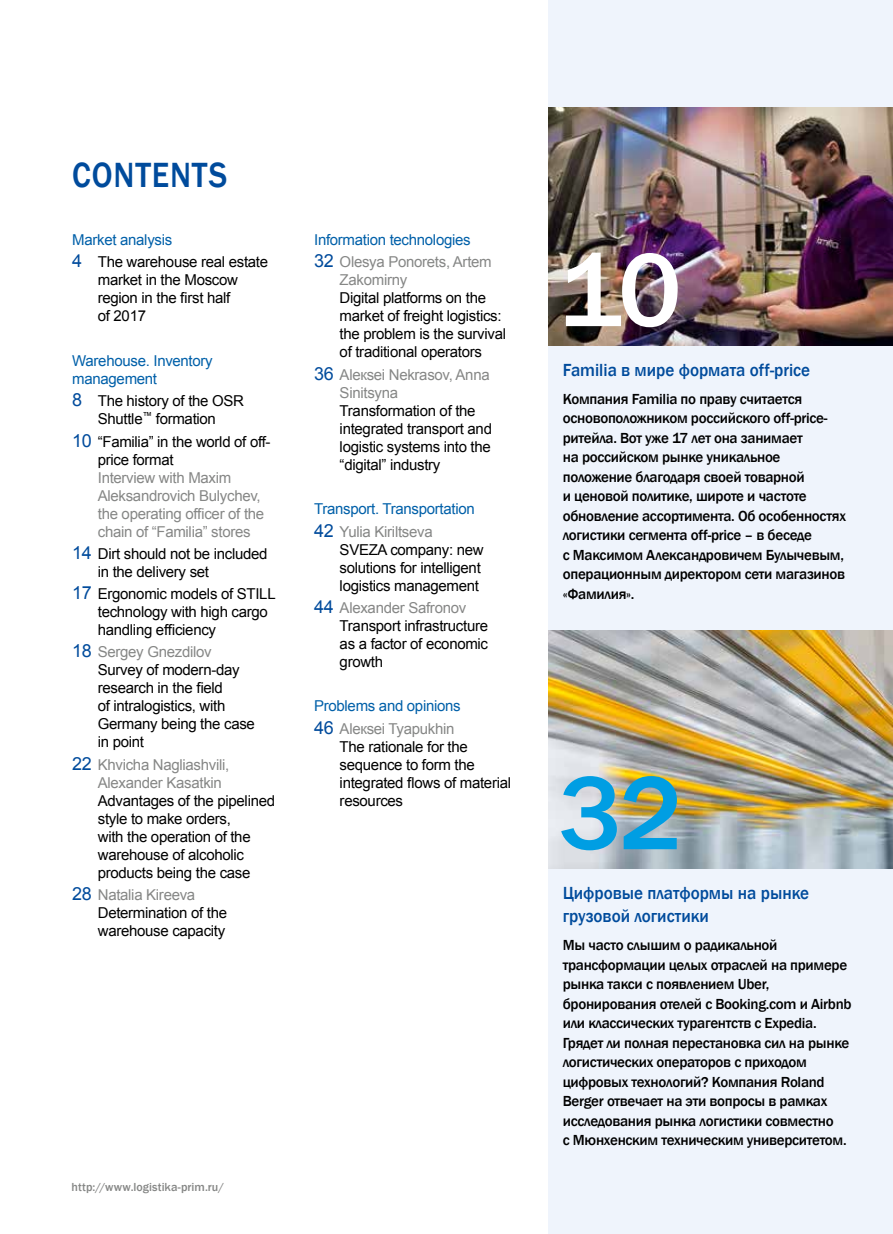
<style>
.page{position:relative;width:893px;height:1234px;background:#fff}
.page>*{position:absolute;margin:0;border:0;box-sizing:border-box;transform-origin:0 0}
.t1{font:500 108px "Franklin Gothic";color:#fff}
.t2{font:500 108px "Franklin Gothic";color:#009ee3}
.t3{font:500 36px "Franklin Gothic";letter-spacing:.025em;color:#004b9c;scale:.9 1}
.t4{font:500 18px/22.5px "Franklin Gothic";color:#004b9c;scale:.95 1}
.t5{font:15px/18px "Arial";letter-spacing:-.02em;color:#000}
.t6{font:500 15px/19.5px "Franklin Gothic";letter-spacing:-.02em;color:#000}
.t7{font:15px/18px "Arial";letter-spacing:-.02em;color:#868786}
.t8{font:15px/22.2px "Arial";letter-spacing:-.02em;color:#0060a9}
.t9{font:500 12px "Franklin Gothic";color:#868786}
.s1{color:#0060a9}
.s2{font-size:18px;color:#004b9c}
.s3{color:#868786}
</style>
<div class="page">
<div style="left:549px;top:0;width:344px;height:1233px;background:#eff4fc"></div>
<img style="left:549px;top:107px;width:344px;height:239px">
<img style="left:549px;top:630px;width:344px;height:238px">
<h2 class="t3" style="left:72px;top:153px;width:174px">CONTENTS</h2>
<p class="t5" style="left:72px;top:229px;width:197px;line-height:22.2px"><span class="s1">Market analysis<br></span><span class="s2">4</span> The warehouse real estate</p>
<p class="t5" style="left:98px;top:271px;width:142px">market in the Moscow region in the first half of 2017</p>
<p class="t8" style="left:72px;top:352px;width:142px;line-height:18px">Warehouse. Inventory management</p>
<p class="t5" style="left:72px;top:392px;width:173px;text-align:center"><span class="s2">8</span> The history of the OSR<br>Shuttle<sup>™</sup> formation</p>
<p class="t5" style="left:98px;top:432px;width:174px;text-indent:-26px"><span class="s2">10</span> “Familia” in the world of off&shy;price format</p>
<p class="t7" style="left:98px;top:468px;width:168px">Interview with Maxim<br>Aleksandrovich Bulychev, the operating officer of the chain of “Familia” stores</p>
<p class="t5" style="left:98px;top:544px;width:171px;text-indent:-26px"><span class="s2">14</span> Dirt should not be included in the delivery set</p>
<p class="t5" style="left:98px;top:585px;width:179px;text-indent:-26px"><span class="s2">17</span> Ergonomic models of STILL technology with high cargo handling efficiency</p>
<p class="t5" style="left:98px;top:643px;width:159px;text-indent:-26px"><span class="s2">18</span> <span class="s3">Sergey Gnezdilov<br></span>Survey of modern-day research in the field<br>of intralogistics, with<br>Germany being the case in point</p>
<p class="t7" style="left:98px;top:755px;width:133px;text-indent:-26px"><span class="s2">22</span> Khvicha Nagliashvili,<br>Aleхandеr Kasatkin</p>
<p class="t5" style="left:98px;top:791px;width:179px">Advantages of the pipelined style to make orders,<br>with the operation of the warehouse of alcoholic products being the case</p>
<p class="t5" style="left:98px;top:885px;width:131px;text-indent:-26px"><span class="s2">28</span> <span class="s3">Natalia Kireeva<br></span>Determination of the warehouse capacity</p>
<p class="t8" style="left:314px;top:229px;width:179px">Information technologies<br><span class="s2">32</span> <span class="s3">Olesya Ponorets, Artem</span></p>
<p class="t7" style="left:340px;top:271px;width:69px">Zakomirny</p>
<p class="t5" style="left:340px;top:289px;width:168px">Digital platforms on the market of freight logistics: the problem is the survival of traditional operators</p>
<p class="t7" style="left:340px;top:365px;width:152px;text-indent:-26px"><span class="s2">36</span> Aleкsei Nekrasov, Anna<br>Sinitsyna</p>
<p class="t5" style="left:340px;top:401px;width:154px">Transformation of the integrated transport and logistic systems into the “digital” industry</p>
<p class="t8" style="left:314px;top:498px;width:162px">Transport. Transportation<br><span class="s2">42</span> <span class="s3">Yulia Kiriltseva</span></p>
<p class="t5" style="left:340px;top:540px;width:146px">SVEZA company: new solutions for intelligent logistics management</p>
<p class="t5" style="left:340px;top:598px;width:150px;text-indent:-26px"><span class="s2">44</span> <span class="s3">Alexander Safronov<br></span>Transport infrastructure as a factor of economic growth</p>
<p class="t8" style="left:314px;top:695px;width:148px">Problems and opinions<br><span class="s2">46</span> <span class="s3">Aleкsei Tyapukhin</span></p>
<p class="t5" style="left:340px;top:737px;width:173px">The rationale for the sequence to form the integrated flows of material resources</p>
<p class="t9" style="left:72px;top:1179px;width:154px">http://www.logistika-prim.ru/</p>
<h1 class="t1" style="left:558px;top:223px;width:124px">10</h1>
<p class="t4" style="left:563px;top:358px;width:262px">Familia в мире формата off-price</p>
<p class="t6" style="left:563px;top:389px;width:285px">Компания Familia по праву считается основоположником российского off-price&shy;ритейла. Вот уже 17 лет она занимает<br>на российском рынке уникальное положение благодаря своей товарной<br>и ценовой политике, широте и частоте обновление ассортимента. Об особенностях логистики сегмента off-price – в беседе<br>с Максимом Александровичем Булычевым, операционным директором сети магазинов «Фамилия».</p>
<h1 class="t2" style="left:558px;top:746px;width:125px">32</h1>
<p class="t4" style="left:563px;top:882px;width:261px">Цифровые платформы на рынке грузовой логистики</p>
<p class="t6" style="left:563px;top:935px;width:290px">Мы часто слышим о радикальной трансформации целых отраслей на примере рынка такси с появлением Uber, бронирования отелей с Booking.com и Airbnb или классических турагентств с Expedia.<br>Грядет ли полная перестановка сил на рынке логистических операторов с приходом цифровых технологий? Компания Roland Berger отвечает на эти вопросы в рамках исследования рынка логистики совместно<br>с Мюнхенским техническим университетом.</p>
</div>
